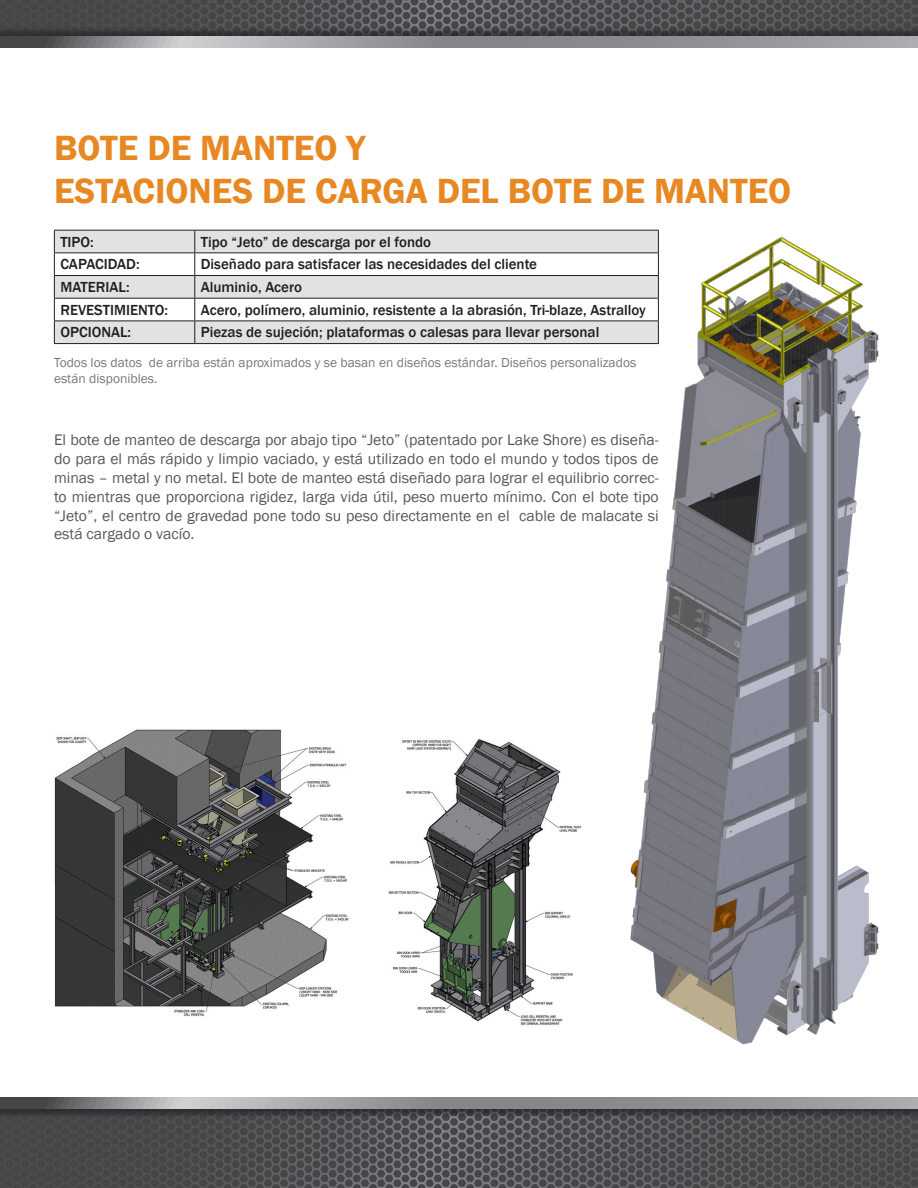
<style>
.page{position:relative;width:918px;height:1188px;background:#fff}
.page>*{position:absolute;margin:0;border:0;box-sizing:border-box;transform-origin:0 0}
.t1{font:600 36px "Franklin Gothic";color:#e78823}
.Descriptions{font:15.75px/18.9px "Franklin Gothic";color:#57585a;text-align:justify}
.Fractions{font:500 15px "Franklin Gothic";color:#231f20}
.t2{font:13.5px/16.2px "Franklin Gothic";color:#76787b}
</style>
<div class="page">
<img style="left:0;top:0;width:918px;height:27px">
<img style="left:0;top:1118px;width:918px;height:70px">
<div style="left:0;top:27px;width:918px;height:20px;background:#231f20;opacity:.65"></div>
<svg style="left:0;top:37px;width:918px;height:11px;background:#939598"></svg>
<div style="left:0;top:1098px;width:918px;height:20px;background:#231f20;opacity:.65"></div>
<svg style="left:0;top:1098px;width:918px;height:11px;background:#939598"></svg>
<svg style="left:55px;top:231px;width:541px;height:112px;fill:#e1e2e4"></svg>
<hr style="left:54px;top:230px;width:141px;height:1px;background:#231f20">
<hr style="left:195px;top:230px;width:464px;height:1px;background:#231f20">
<hr style="left:54px;top:252px;width:141px;height:1px;background:#231f20">
<hr style="left:195px;top:252px;width:464px;height:1px;background:#231f20">
<hr style="left:54px;top:275px;width:141px;height:1px;background:#231f20">
<hr style="left:195px;top:275px;width:464px;height:1px;background:#231f20">
<hr style="left:54px;top:298px;width:141px;height:1px;background:#231f20">
<hr style="left:195px;top:298px;width:464px;height:1px;background:#231f20">
<hr style="left:54px;top:321px;width:141px;height:1px;background:#231f20">
<svg style="left:54px;top:231px;width:1px;height:112px"></svg>
<hr style="left:195px;top:321px;width:464px;height:1px;background:#231f20">
<svg style="left:194px;top:231px;width:1px;height:112px"></svg>
<hr style="left:54px;top:343px;width:141px;height:1px;background:#231f20">
<hr style="left:195px;top:343px;width:464px;height:1px;background:#231f20">
<img style="left:596px;top:229px;width:283px;height:816px">
<img style="left:54px;top:729px;width:527px;height:297px">
<p class="t1" style="left:54px;top:126px;width:313px">BOTE DE MANTEO Y</p>
<p class="t1" style="left:54px;top:169px;width:739px">ESTACIONES DE CARGA DEL BOTE DE MANTEO</p>
<p class="Fractions" style="left:60px;top:232px;width:35px">TIPO:</p>
<p class="Fractions" style="left:201px;top:232px;width:232px">Tipo “Jeto” de descarga por el fondo</p>
<p class="Fractions" style="left:60px;top:255px;width:81px">CAPACIDAD:</p>
<p class="Fractions" style="left:201px;top:255px;width:338px">Diseñado para satisfacer las necesidades del cliente</p>
<p class="Fractions" style="left:60px;top:278px;width:71px">MATERIAL:</p>
<p class="Fractions" style="left:201px;top:278px;width:103px">Aluminio, Acero</p>
<p class="Fractions" style="left:60px;top:301px;width:109px">REVESTIMIENTO:</p>
<p class="Fractions" style="left:201px;top:301px;width:447px">Acero, polímero, aluminio, resistente a la abrasión, Tri-blaze, Astralloy</p>
<p class="Fractions" style="left:60px;top:323px;width:72px">OPCIONAL:</p>
<p class="Fractions" style="left:201px;top:323px;width:400px">Piezas de sujeción; plataformas o calesas para llevar personal</p>
<p class="t2" style="left:54px;top:354px;width:584px">Todos los datos de arriba están aproximados y se basan en diseños estándar. Diseños personalizados están disponibles.</p>
<p class="Descriptions" style="left:54px;top:431px;width:606px">El bote de manteo de descarga por abajo tipo “Jeto” (patentado por Lake Shore) es diseña&shy;do para el más rápido y limpio vaciado, y está utilizado en todo el mundo y todos tipos de minas – metal y no metal. El bote de manteo está diseñado para lograr el equilibrio correc&shy;to mientras que proporciona rigidez, larga vida útil, peso muerto mínimo. Con el bote tipo “Jeto”, el centro de gravedad pone todo su peso directamente en el cable de malacate si está cargado o vacío.</p>
</div>
